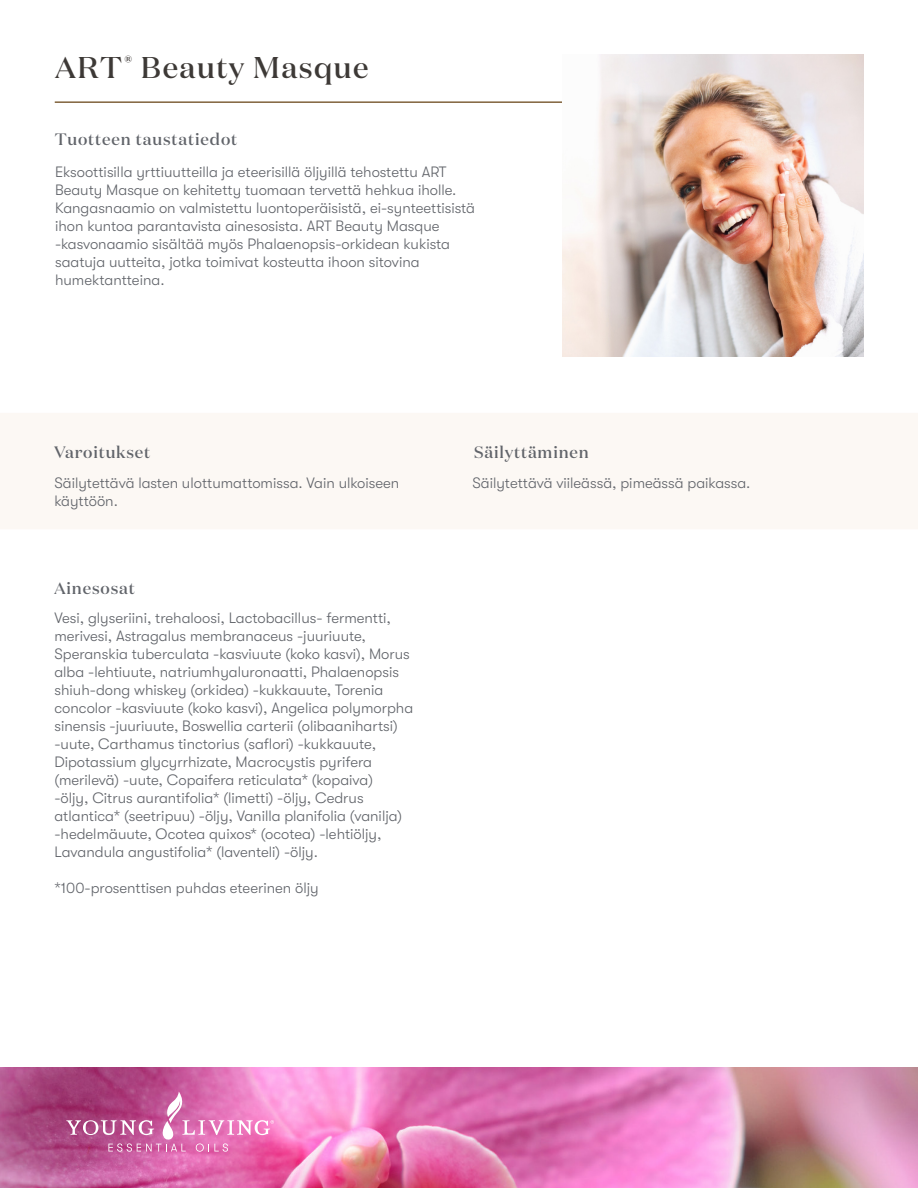
<style>
.page{position:relative;width:918px;height:1188px;background:#fff}
.page>*{position:absolute;margin:0;border:0;box-sizing:border-box;transform-origin:0 0}
.t1{font:500 30px "Domaine Display";letter-spacing:.05em;color:#3d3936}
.t2{font:500 16.5px "Domaine Display";letter-spacing:.05em;color:#61646a}
.t3{font:300 15px/18px "GT Walsheim Pro";color:#61646a}
</style>
<div class="page">
<img style="left:0;top:1067px;width:918px;height:121px">
<div style="left:0;top:413px;width:918px;height:116px;background:#fcf8f4"></div>
<svg style="left:66px;top:1092px;width:208px;height:60px;background:#d06ca7"></svg>
<hr style="left:55px;top:101px;width:544px;height:2px;background:#80623b">
<img style="left:562px;top:55px;width:302px;height:301px">
<h1 class="t1" style="left:55px;top:49px;width:315px">ART<sup>®</sup> Beauty Masque</h1>
<p class="t2" style="left:55px;top:128px;width:184px">Tuotteen taustatiedot</p>
<p class="t3" style="left:55px;top:163px;width:422px">Eksoottisilla yrttiuutteilla ja eteerisillä öljyillä tehostettu ART Beauty Masque on kehitetty tuomaan tervettä hehkua iholle.<br>Kangasnaamio on valmistettu luontoperäisistä, ei-synteettisistä ihon kuntoa parantavista ainesosista. ART Beauty Masque -kasvonaamio sisältää myös Phalaenopsis-orkidean kukista saatuja uutteita, jotka toimivat kosteutta ihoon sitovina humektantteina.</p>
<p class="t2" style="left:54px;top:442px;width:98px">Varoitukset</p>
<p class="t2" style="left:474px;top:442px;width:116px">Säilyttäminen</p>
<p class="t3" style="left:54px;top:474px;width:346px">Säilytettävä lasten ulottumattomissa. Vain ulkoiseen käyttöön.</p>
<p class="t3" style="left:473px;top:474px;width:280px">Säilytettävä viileässä, pimeässä paikassa.</p>
<p class="t2" style="left:54px;top:577px;width:82px">Ainesosat</p>
<p class="t3" style="left:54px;top:609px;width:360px">Vesi, glyseriini, trehaloosi, Lactobacillus- fermentti, merivesi, Astragalus membranaceus -juuriuute, Speranskia tuberculata -kasviuute (koko kasvi), Morus alba -lehtiuute, natriumhyaluronaatti, Phalaenopsis shiuh-dong whiskey (orkidea) -kukkauute, Torenia concolor -kasviuute (koko kasvi), Angelica polymorpha sinensis -juuriuute, Boswellia carterii (olibaanihartsi) -uute, Carthamus tinctorius (saflori) -kukkauute, Dipotassium glycyrrhizate, Macrocystis pyrifera (merilevä) -uute, Copaifera reticulata* (kopaiva)<br>-öljy, Citrus aurantifolia* (limetti) -öljy, Cedrus atlantica* (seetripuu) -öljy, Vanilla planifolia (vanilja) -hedelmäuute, Ocotea quixos* (ocotea) -lehtiöljy, Lavandula angustifolia* (laventeli) -öljy.</p>
<p class="t3" style="left:54px;top:879px;width:266px">*100-prosenttisen puhdas eteerinen öljy</p>
</div>
